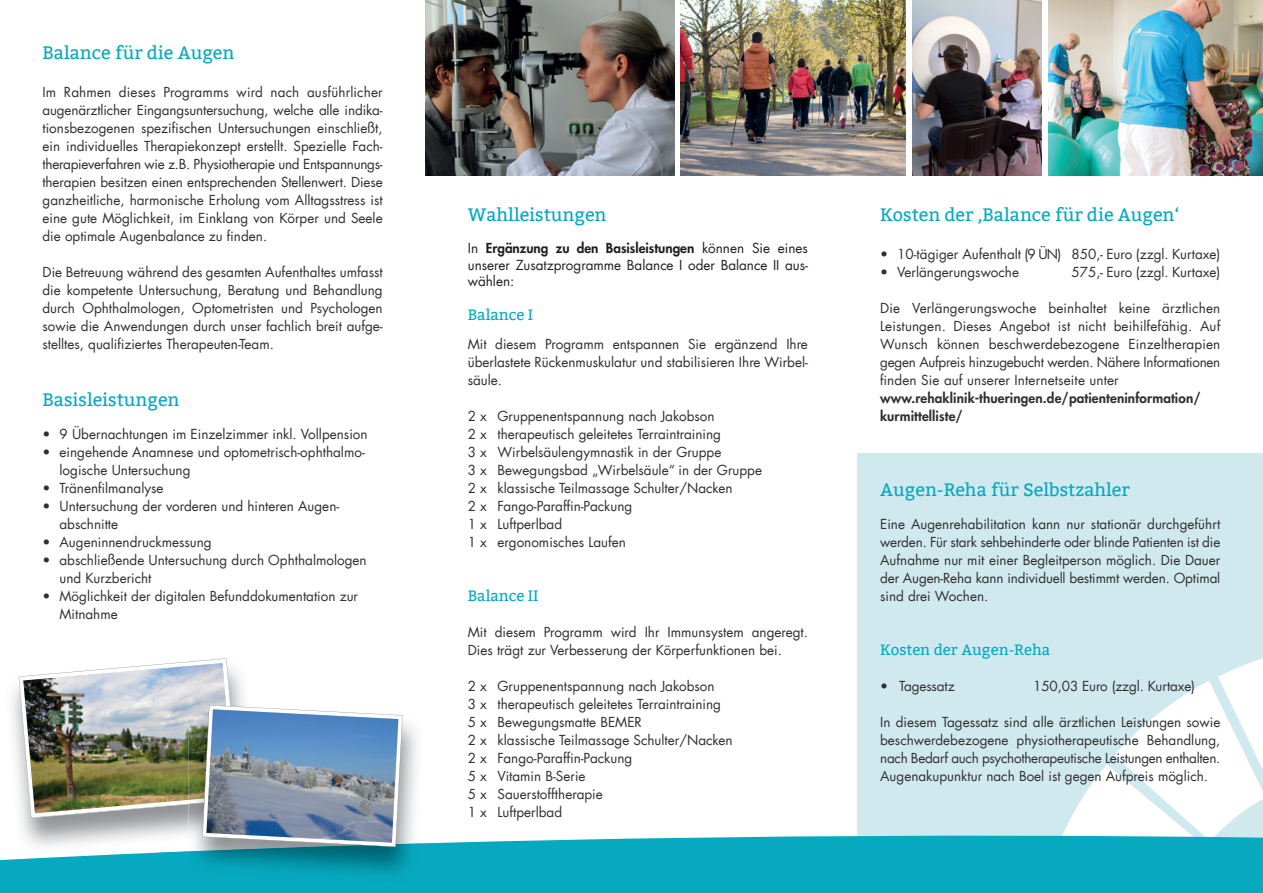
<style>
.page{position:relative;width:1263px;height:893px;background:#fff}
.page>*{position:absolute;margin:0;border:0;box-sizing:border-box;transform-origin:0 0}
.t1{font:18px "Bitter";color:#06a9c0}
.t2{font:15px "Bitter";color:#06a9c0}
.t3{font:13.5px/18px "Futura Com";color:#312f30}
.t4{font:13.5px/16.2px "Futura Com";color:#231f20;text-align:justify}
.t5{font:800 13.5px/18px "Futura Com";letter-spacing:.01em;color:#312f30}
.s1{font-weight:800}
</style>
<div class="page">
<div style="left:858px;top:454px;width:405px;height:398px;background:#d0e9ef"></div>
<svg style="left:1063px;top:658px;width:200px;height:175px"></svg>
<svg style="left:0;top:833px;width:1263px;height:60px;background:#17afc4"></svg>
<img style="left:425px;top:0;width:249px;height:175px">
<img style="left:680px;top:0;width:226px;height:175px">
<img style="left:912px;top:0;width:130px;height:175px">
<img style="left:1048px;top:0;width:215px;height:175px">
<img style="left:5px;top:676px;width:183px;height:177px">
<img style="left:147px;top:851px;width:41px;height:2px">
<img style="left:403px;top:723px;width:19px;height:120px">
<img style="left:188px;top:843px;width:234px;height:39px">
<img style="left:188px;top:849px;width:71px;height:4px">
<img style="left:19px;top:658px;width:384px;height:189px">
<img style="left:206px;top:709px;width:192px;height:134px">
<h1 class="t1" style="left:43px;top:43px;width:193px">Balance für die Augen</h1>
<p class="t3" style="left:43px;top:82px;width:342px;text-align:justify">Im Rahmen dieses Programms wird nach ausführlicher augenärztlicher Eingangsuntersuchung, welche alle indika&shy;tionsbezogenen spezifischen Untersuchungen einschließt, ein individuelles Therapiekonzept erstellt. Spezielle Fach&shy;therapieverfahren wie z.B. Physiotherapie und Entspannungs&shy;therapien besitzen einen entsprechenden Stellenwert. Diese ganzheitliche, harmonische Erholung vom Alltagsstress ist eine gute Möglichkeit, im Einklang von Körper und Seele die optimale Augenbalance zu finden.</p>
<p class="t3" style="left:43px;top:262px;width:342px;text-align:justify">Die Betreuung während des gesamten Aufenthaltes umfasst die kompetente Untersuchung, Beratung und Behandlung durch Ophthalmologen, Optometristen und Psychologen sowie die Anwendungen durch unser fachlich breit aufge&shy;stelltes, qualifiziertes Therapeuten-Team.</p>
<h1 class="t1" style="left:43px;top:389px;width:139px">Basisleistungen</h1>
<p class="t3" style="left:43px;top:424px;width:327px">• 9 Übernachtungen im Einzelzimmer inkl. Vollpension</p>
<p class="t3" style="left:60px;top:442px;width:307px;text-indent:-17px">• eingehende Anamnese und optometrisch-ophthalmo&shy;logische Untersuchung</p>
<p class="t3" style="left:43px;top:478px;width:123px">• Tränenfilmanalyse</p>
<p class="t3" style="left:60px;top:496px;width:281px;text-indent:-17px">• Untersuchung der vorderen und hinteren Augen&shy;abschnitte</p>
<p class="t3" style="left:43px;top:532px;width:171px">• Augeninnendruckmessung</p>
<p class="t3" style="left:60px;top:550px;width:309px;text-indent:-17px">• abschließende Untersuchung durch Ophthalmologen und Kurzbericht</p>
<p class="t3" style="left:60px;top:586px;width:300px;text-indent:-17px">• Möglichkeit der digitalen Befunddokumentation zur<br>Mitnahme</p>
<h1 class="t1" style="left:468px;top:204px;width:140px">Wahlleistungen</h1>
<p class="t4" style="left:468px;top:240px;width:342px">In <span class="s1">Ergänzung zu den Basisleistungen</span> können Sie eines unserer Zusatzprogramme Balance I oder Balance II aus&shy;wählen:</p>
<p class="t2" style="left:468px;top:306px;width:67px">Balance I</p>
<p class="t3" style="left:468px;top:334px;width:342px;text-align:justify">Mit diesem Programm entspannen Sie ergänzend Ihre überlastete Rückenmuskulatur und stabilisieren Ihre Wirbel&shy;säule.</p>
<p class="t3" style="left:468px;top:406px;width:296px">2 x Gruppenentspannung nach Jakobson<br>2 x therapeutisch geleitetes Terraintraining<br>3 x Wirbelsäulengymnastik in der Gruppe<br>3 x Bewegungsbad „Wirbelsäule“ in der Gruppe 2 x klassische Teilmassage Schulter/Nacken<br>2 x Fango-Paraffin-Packung<br>1 x Luftperlbad<br>1 x ergonomisches Laufen</p>
<p class="t2" style="left:468px;top:586px;width:72px">Balance II</p>
<p class="t3" style="left:468px;top:622px;width:342px">Mit diesem Programm wird Ihr Immunsystem angeregt.<br>Dies trägt zur Verbesserung der Körperfunktionen bei.</p>
<p class="t3" style="left:468px;top:676px;width:266px">2 x Gruppenentspannung nach Jakobson<br>3 x therapeutisch geleitetes Terraintraining<br>5 x Bewegungsmatte BEMER<br>2 x klassische Teilmassage Schulter/Nacken<br>2 x Fango-Paraffin-Packung<br>5 x Vitamin B-Serie<br>5 x Sauerstofftherapie<br>1 x Luftperlbad</p>
<h1 class="t1" style="left:880px;top:204px;width:301px">Kosten der ‚Balance für die Augen‘</h1>
<p class="t3" style="left:880px;top:244px;width:342px">• 10-tägiger Aufenthalt (9 ÜN) 850,- Euro (zzgl. Kurtaxe)</p>
<p class="t3" style="left:880px;top:262px;width:140px">• Verlängerungswoche</p>
<p class="t3" style="left:1071px;top:262px;width:150px">575,- Euro (zzgl. Kurtaxe)</p>
<p class="t3" style="left:880px;top:298px;width:342px;text-align:justify">Die Verlängerungswoche beinhaltet keine ärztlichen Leistungen. Dieses Angebot ist nicht beihilfefähig. Auf Wunsch können beschwerdebezogene Einzeltherapien gegen Aufpreis hinzugebucht werden. Nähere Informationen finden Sie auf unserer Internetseite unter</p>
<p class="t5" style="left:880px;top:388px;width:322px">www.rehaklinik-thueringen.de/patienteninformation/ kurmittelliste/</p>
<h1 class="t1" style="left:880px;top:479px;width:251px">Augen-Reha für Selbstzahler</h1>
<p class="t3" style="left:880px;top:514px;width:342px;text-align:justify">Eine Augenrehabilitation kann nur stationär durchgeführt werden. Für stark sehbehinderte oder blinde Patienten ist die Aufnahme nur mit einer Begleitperson möglich. Die Dauer der Augen-Reha kann individuell bestimmt werden. Optimal sind drei Wochen.</p>
<p class="t2" style="left:880px;top:640px;width:172px">Kosten der Augen-Reha</p>
<p class="t3" style="left:880px;top:676px;width:76px">• Tagessatz</p>
<p class="t3" style="left:1033px;top:676px;width:163px">150,03 Euro (zzgl. Kurtaxe)</p>
<p class="t3" style="left:880px;top:712px;width:342px;text-align:justify">In diesem Tagessatz sind alle ärztlichen Leistungen sowie beschwerdebezogene physiotherapeutische Behandlung, nach Bedarf auch psychotherapeutische Leistungen enthalten.<br>Augenakupunktur nach Boel ist gegen Aufpreis möglich.</p>
</div>
